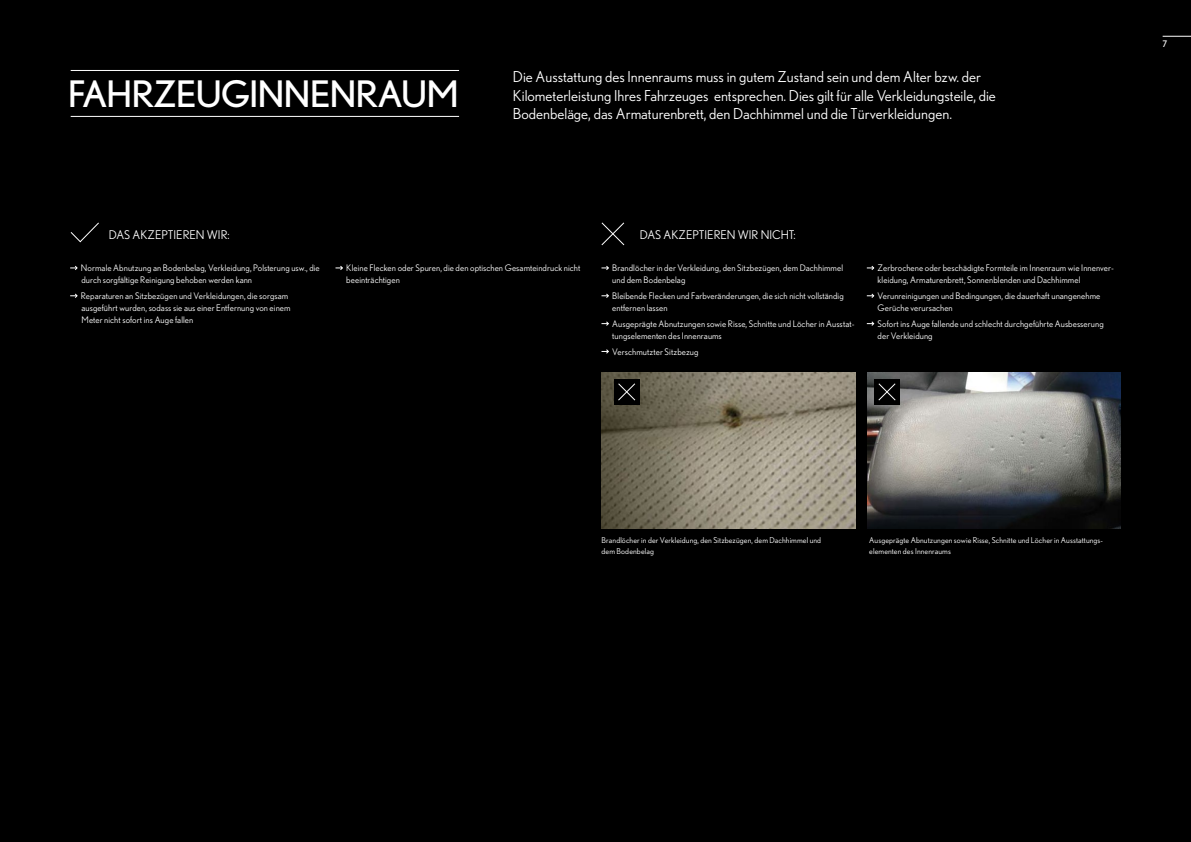
<style>
.page{position:relative;width:1191px;height:842px;background:#000}
.page>*{position:absolute;margin:0;border:0;box-sizing:border-box;transform-origin:0 0}
.t1{font:36.5px "Nobel";letter-spacing:-.03em;color:#fff}
.t2{font:15px/18.4px "Nobel";color:#fff}
.t3{font:12px "Nobel";color:#fff}
.t4{font:9px/12px "Nobel";letter-spacing:.01em;color:#fff}
.t5{font:9px "Nobel";color:#fff}
.t6{font:8px/11px "Nobel";letter-spacing:.01em;color:#fff}
</style>
<div class="page">
<svg style="left:70px;top:265px;width:8px;height:5px"></svg>
<svg style="left:70px;top:293px;width:8px;height:5px"></svg>
<svg style="left:335px;top:265px;width:8px;height:5px"></svg>
<svg style="left:601px;top:265px;width:8px;height:5px"></svg>
<svg style="left:601px;top:293px;width:8px;height:5px"></svg>
<svg style="left:601px;top:321px;width:8px;height:5px"></svg>
<svg style="left:601px;top:349px;width:8px;height:5px"></svg>
<svg style="left:867px;top:265px;width:7px;height:5px"></svg>
<svg style="left:867px;top:293px;width:7px;height:5px"></svg>
<svg style="left:867px;top:321px;width:7px;height:5px"></svg>
<svg style="left:70px;top:222px;width:29px;height:20px"></svg>
<img style="left:601px;top:372px;width:254px;height:156px">
<img style="left:867px;top:372px;width:253px;height:156px">
<svg style="left:601px;top:222px;width:23px;height:24px"></svg>
<div style="left:614px;top:379px;width:25px;height:26px;background:#000"></div>
<svg style="left:618px;top:383px;width:17px;height:18px"></svg>
<div style="left:874px;top:379px;width:25px;height:26px;background:#000"></div>
<svg style="left:878px;top:383px;width:18px;height:18px"></svg>
<svg style="left:1162px;top:36px;width:29px;height:1px"></svg>
<hr style="left:71px;top:70px;width:388px;height:1px;background:#fff">
<hr style="left:71px;top:116px;width:388px;height:1px;background:#fff">
<h1 class="t1" style="left:68px;top:73px;width:393px">FAHRZEUGINNENRAUM</h1>
<p class="t2" style="left:513px;top:68px;width:484px">Die Ausstattung des Innenraums muss in gutem Zustand sein und dem Alter bzw. der<br>Kilometerleistung Ihres Fahrzeuges entsprechen. Dies gilt für alle Verkleidungsteile, die<br>Bodenbeläge, das Armaturenbrett, den Dachhimmel und die Türverkleidungen.</p>
<h3 class="t3" style="left:109px;top:228px;width:122px">DAS AKZEPTIEREN WIR:</h3>
<h3 class="t3" style="left:640px;top:228px;width:157px">DAS AKZEPTIEREN WIR NICHT:</h3>
<p class="t4" style="left:81px;top:262px;width:240px">Normale Abnutzung an Bodenbelag, Verkleidung, Polsterung usw., die durch sorgfältige Reinigung behoben werden kann</p>
<p class="t4" style="left:81px;top:290px;width:211px">Reparaturen an Sitzbezügen und Verkleidungen, die sorgsam ausgeführt wurden, sodass sie aus einer Entfernung von einem<br>Meter nicht sofort ins Auge fallen</p>
<p class="t4" style="left:346px;top:262px;width:236px">Kleine Flecken oder Spuren, die den optischen Gesamteindruck nicht beeinträchtigen</p>
<p class="t4" style="left:612px;top:262px;width:232px">Brandlöcher in der Verkleidung, den Sitzbezügen, dem Dachhimmel und dem Bodenbelag</p>
<p class="t4" style="left:612px;top:290px;width:233px">Bleibende Flecken und Farbveränderungen, die sich nicht vollständig entfernen lassen</p>
<p class="t4" style="left:612px;top:317px;width:244px">Ausgeprägte Abnutzungen sowie Risse, Schnitte und Löcher in Ausstat&shy;tungselementen des Innenraums</p>
<p class="t4" style="left:612px;top:345px;width:88px">Verschmutzter Sitzbezug</p>
<p class="t4" style="left:877px;top:262px;width:238px">Zerbrochene oder beschädigte Formteile im Innenraum wie Innenver&shy;kleidung, Armaturenbrett, Sonnenblenden und Dachhimmel</p>
<p class="t4" style="left:877px;top:290px;width:224px">Verunreinigungen und Bedingungen, die dauerhaft unangenehme<br>Gerüche verursachen</p>
<p class="t4" style="left:877px;top:317px;width:228px">Sofort ins Auge fallende und schlecht durchgeführte Ausbesserung der Verkleidung</p>
<p class="t5" style="left:1162px;top:38px;width:6px">7</p>
<p class="t6" style="left:601px;top:535px;width:221px">Brandlöcher in der Verkleidung, den Sitzbezügen, dem Dachhimmel und dem Bodenbelag</p>
<p class="t6" style="left:869px;top:535px;width:235px">Ausgeprägte Abnutzungen sowie Risse, Schnitte und Löcher in Ausstattungs&shy;elementen des Innenraums</p>
</div>
